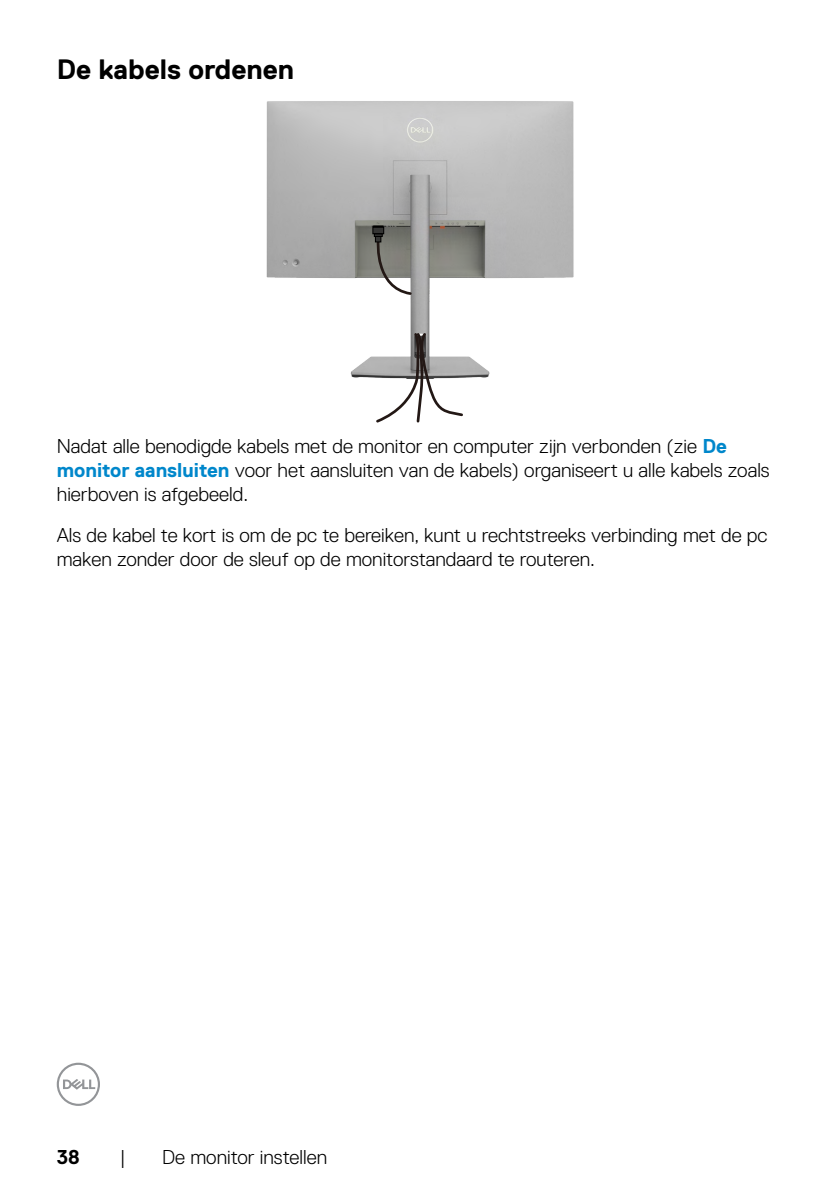
<style>
.page{position:relative;width:840px;height:1191px;background:#fff}
.page>*{position:absolute;margin:0;border:0;box-sizing:border-box;transform-origin:0 0}
.t1{font:700 28px "Dell Replica";color:#000}
.t2{font:300 20px/24px "Dell Replica";color:#000}
.t3{font:700 20px "Dell Replica";color:#000}
.s1{font-weight:700;color:#0087cb}
</style>
<div class="page">
<svg style="left:57px;top:1062px;width:43px;height:44px"></svg>
<img style="left:266px;top:101px;width:308px;height:277px">
<svg style="left:374px;top:330px;width:90px;height:93px"></svg>
<div style="left:372px;top:227px;width:11px;height:7px;background:#353534"></div>
<div style="left:372px;top:227px;width:11px;height:7px;border:1px solid #000"></div>
<svg style="left:374px;top:234px;width:39px;height:63px"></svg>
<h1 class="t1" style="left:57px;top:53px;width:239px">De kabels ordenen</h1>
<p class="t2" style="left:57px;top:434px;width:714px">Nadat alle benodigde kabels met de monitor en computer zijn verbonden (zie <span class="s1">De monitor aansluiten</span> voor het aansluiten van de kabels) organiseert u alle kabels zoals hierboven is afgebeeld.</p>
<p class="t2" style="left:57px;top:523px;width:711px">Als de kabel te kort is om de pc te bereiken, kunt u rechtstreeks verbinding met de pc maken zonder door de sleuf op de monitorstandaard te routeren.</p>
<p class="t3" style="left:57px;top:1146px;width:25px">38</p>
<p class="t2" style="left:120px;top:1145px;width:7px">|</p>
<p class="t2" style="left:162px;top:1145px;width:166px">De monitor instellen</p>
</div>
